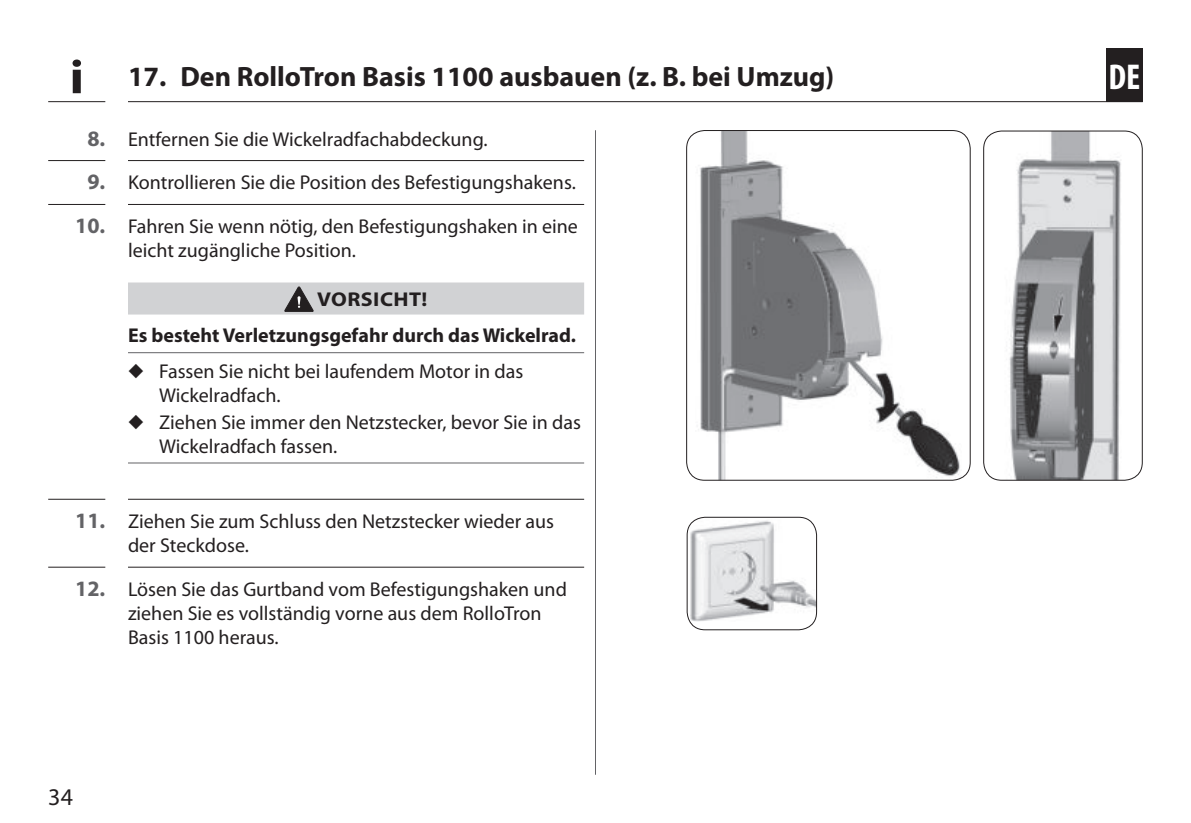
<style>
.page{position:relative;width:1191px;height:823px;background:#fff}
.page>*{position:absolute;margin:0;border:0;box-sizing:border-box;transform-origin:0 0}
.t1{font:700 48px "Myriad Pro";color:#231f20;scale:1.1 1}
.t2{font:700 condensed 36px "Myriad Pro";color:#fff}
.t3{font:700 28px "Myriad Pro";color:#231f20}
.t4{font:24px "Myriad Pro";color:#231f20}
.t5{font:20px/24px "Myriad Pro";color:#231f20}
.t6{font:700 20px/36px "Myriad Pro";color:#231f20;scale:1.1 1}
.s1{font-weight:700;font-size:22px;color:#636366}
</style>
<div class="page">
<div style="left:1105px;top:48px;width:37px;height:54px;background:#231f20"></div>
<img style="left:689px;top:519px;width:127px;height:102px">
<div style="left:686px;top:516px;width:131px;height:114px;border:1px solid #231f20;border-radius:18px"></div>
<img style="left:695px;top:130px;width:266px;height:350px">
<div style="left:686px;top:130px;width:284px;height:350px;border:1px solid #231f20;border-radius:18px"></div>
<img style="left:983px;top:131px;width:159px;height:349px">
<div style="left:983px;top:130px;width:159px;height:350px;border:1px solid #231f20;border-radius:18px"></div>
<svg style="left:48px;top:160px;width:536px;height:1px"></svg>
<svg style="left:48px;top:204px;width:536px;height:1px"></svg>
<svg style="left:48px;top:101px;width:1058px;height:1px"></svg>
<div style="left:128px;top:282px;width:456px;height:32px;background:#d1d2d4"></div>
<hr style="left:128px;top:352px;width:456px;height:1px;background:#636366">
<hr style="left:128px;top:462px;width:456px;height:1px;background:#636366">
<svg style="left:285px;top:287px;width:28px;height:24px"></svg>
<svg style="left:48px;top:498px;width:536px;height:1px"></svg>
<svg style="left:48px;top:566px;width:536px;height:1px"></svg>
<hr style="left:595px;top:130px;width:1px;height:644px;background:#636366">
<h1 class="t1" style="left:70px;top:52px;width:15px">i</h1>
<h3 class="t3" style="left:128px;top:62px;width:708px">17. Den RolloTron Basis 1100 ausbauen (z. B. bei Umzug)</h3>
<p class="t5" style="left:87px;top:127px;width:402px"><span class="s1">8.</span> Entfernen Sie die Wickelradfachabdeckung.</p>
<p class="t5" style="left:87px;top:171px;width:490px"><span class="s1">9.</span> Kontrollieren Sie die Position des Befestigungshakens.</p>
<p class="t5" style="left:128px;top:215px;width:451px;text-indent:-53px"><span class="s1">10.</span> Fahren Sie wenn nötig, den Befestigungshaken in eine leicht zugängliche Position.</p>
<p class="t6" style="left:128px;top:281px;width:409px;text-indent:189px">VORSICHT!<br>Es besteht Verletzungsgefahr durch das Wickelrad.</p>
<p class="t5" style="left:159px;top:359px;width:366px;text-indent:-31px">◆ Fassen Sie nicht bei laufendem Motor in das<br>Wickelradfach.</p>
<p class="t5" style="left:159px;top:411px;width:423px;text-indent:-31px">◆ Ziehen Sie immer den Netzstecker, bevor Sie in das<br>Wickelradfach fassen.</p>
<p class="t5" style="left:128px;top:510px;width:428px;text-indent:-53px"><span class="s1">11.</span> Ziehen Sie zum Schluss den Netzstecker wieder aus der Steckdose.</p>
<p class="t5" style="left:128px;top:577px;width:440px;text-indent:-53px"><span class="s1">12.</span> Lösen Sie das Gurtband vom Befestigungshaken und ziehen Sie es vollständig vorne aus dem RolloTron<br>Basis 1100 heraus.</p>
<p class="t4" style="left:48px;top:784px;width:26px">34</p>
<h2 class="t2" style="left:1108px;top:55px;width:33px">DE</h2>
</div>
